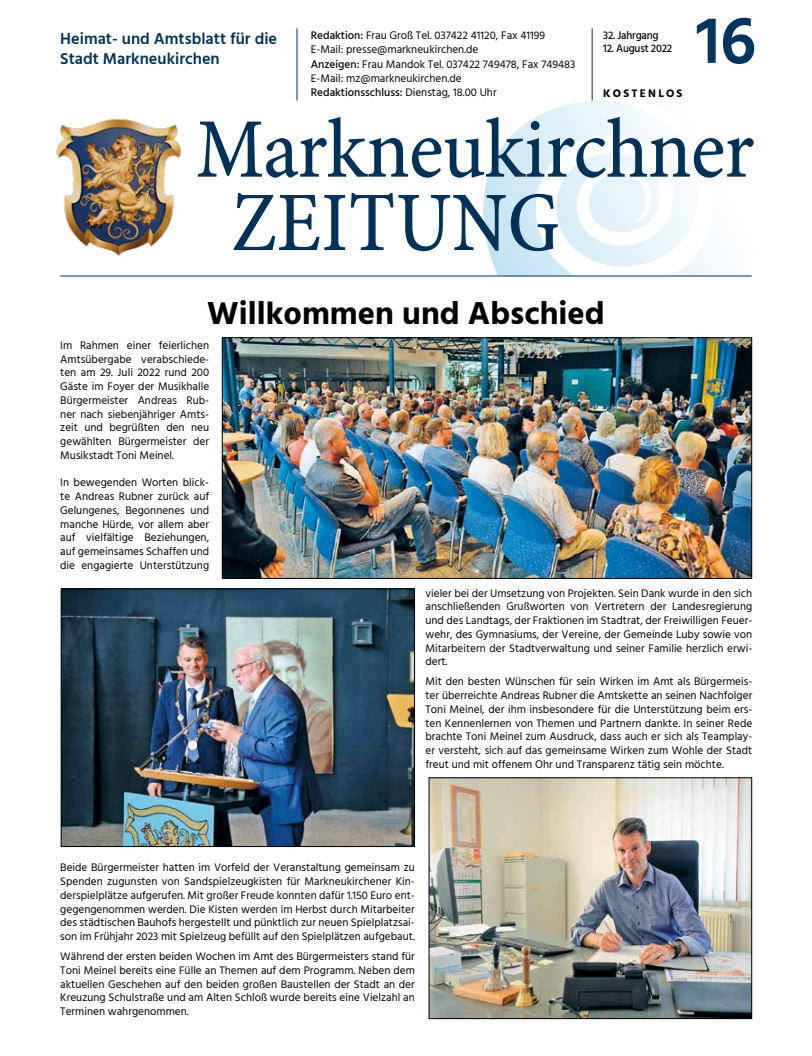
<style>
.page{position:relative;width:812px;height:1056px;background:#fff}
.page>*{position:absolute;margin:0;border:0;box-sizing:border-box;transform-origin:0 0}
.t1{font:600 67.5px "Hind Madurai";color:#00365d}
.t2{font:700 32.5px "Hind";color:#000}
.t3{font:600 16.25px/19.5px "Hind Madurai";color:#003158}
.t4{font:11.25px/13.8px "Hind Madurai";color:#000;text-align:justify}
.t5{font:500 11.25px "Hind Madurai";letter-spacing:-.02em;color:#000;scale:.96 1}
.t6{font:700 11.25px "Hind Madurai";letter-spacing:.2em;color:#000}
.s1{font-weight:500}
</style>
<div class="page">
<svg style="left:483px;top:100px;width:271px;height:176px"></svg>
<hr style="left:60px;top:276px;width:691px;height:1px;background:#003158">
<hr style="left:296px;top:28px;width:1px;height:72px;background:#003158">
<svg style="left:233px;top:193px;width:324px;height:58px"></svg>
<svg style="left:198px;top:117px;width:555px;height:61px"></svg>
<img style="left:56px;top:118px;width:125px;height:138px">
<hr style="left:591px;top:28px;width:1px;height:72px;background:#003158">
<img style="left:224px;top:339px;width:525px;height:238px">
<div style="left:222px;top:337px;width:529px;height:242px;border:1px solid #000"></div>
<img style="left:63px;top:591px;width:350px;height:254px">
<div style="left:61px;top:589px;width:354px;height:258px;border:1px solid #000"></div>
<img style="left:430px;top:779px;width:319px;height:238px">
<div style="left:428px;top:777px;width:323px;height:242px;border:1px solid #000"></div>
<h3 class="t3" style="left:60px;top:30px;width:218px">Heimat- und Amtsblatt für die<br>Stadt Markneukirchen</h3>
<p class="t4" style="left:311px;top:29px;width:266px;line-height:14.4px;text-align:left"><span class="s1">Redaktion:</span> Frau Groß Tel. 037422 41120, Fax 41199<br>E-Mail: presse@markneukirchen.de<br><span class="s1">Anzeigen:</span> Frau Mandok Tel. 037422 749478, Fax 749483<br>E-Mail: mz@markneukirchen.de<br><span class="s1">Redaktionsschluss:</span> Dienstag, 18.00 Uhr</p>
<p class="t5" style="left:603px;top:28px;width:59px">32. Jahrgang</p>
<p class="t5" style="left:603px;top:42px;width:73px">12. August 2022</p>
<p class="t6" style="left:603px;top:86px;width:81px">KOSTENLOS</p>
<h1 class="t1" style="left:695px;top:-2px;width:62px">16</h1>
<h2 class="t2" style="left:207px;top:294px;width:399px">Willkommen und Abschied</h2>
<p class="t4" style="left:60px;top:339px;width:150px">Im Rahmen einer feierlichen Amtsübergabe verabschiede&shy;ten am 29. Juli 2022 rund 200<br>Gäste im Foyer der Musikhalle Bürgermeister Andreas Rub&shy;ner nach siebenjähriger Amts&shy;zeit und begrüßten den neu gewählten Bürgermeister der Musikstadt Toni Meinel.</p>
<p class="t4" style="left:60px;top:476px;width:150px">In bewegenden Worten blick&shy;te Andreas Rubner zurück auf Gelungenes, Begonnenes und manche Hürde, vor allem aber auf vielfältige Beziehungen, auf gemeinsames Schaffen und die engagierte Unterstützung</p>
<p class="t4" style="left:425px;top:587px;width:328px">vieler bei der Umsetzung von Projekten. Sein Dank wurde in den sich anschließenden Grußworten von Vertretern der Landesregierung und des Landtags, der Fraktionen im Stadtrat, der Freiwilligen Feuer&shy;wehr, des Gymnasiums, der Vereine, der Gemeinde Luby sowie von Mitarbeitern der Stadtverwaltung und seiner Familie herzlich erwi&shy;dert.</p>
<p class="t4" style="left:425px;top:676px;width:328px">Mit den besten Wünschen für sein Wirken im Amt als Bürgermeis&shy;ter überreichte Andreas Rubner die Amtskette an seinen Nachfolger Toni Meinel, der ihm insbesondere für die Unterstützung beim ers&shy;ten Kennenlernen von Themen und Partnern dankte. In seiner Rede brachte Toni Meinel zum Ausdruck, dass auch er sich als Teamplay&shy;er versteht, sich auf das gemeinsame Wirken zum Wohle der Stadt freut und mit offenem Ohr und Transparenz tätig sein möchte.</p>
<p class="t4" style="left:60px;top:861px;width:356px">Beide Bürgermeister hatten im Vorfeld der Veranstaltung gemeinsam zu Spenden zugunsten von Sandspielzeugkisten für Markneukirchener Kin&shy;derspielplätze aufgerufen. Mit großer Freude konnten dafür 1.150 Euro ent&shy;gegengenommen werden. Die Kisten werden im Herbst durch Mitarbeiter des städtischen Bauhofs hergestellt und pünktlich zur neuen Spielplatzsai&shy;son im Frühjahr 2023 mit Spielzeug befüllt auf den Spielplätzen aufgebaut.</p>
<p class="t4" style="left:60px;top:950px;width:356px">Während der ersten beiden Wochen im Amt des Bürgermeisters stand für Toni Meinel bereits eine Fülle an Themen auf dem Programm. Neben dem aktuellen Geschehen auf den beiden großen Baustellen der Stadt an der Kreuzung Schulstraße und am Alten Schloß wurde bereits eine Vielzahl an Terminen wahrgenommen.</p>
</div>
